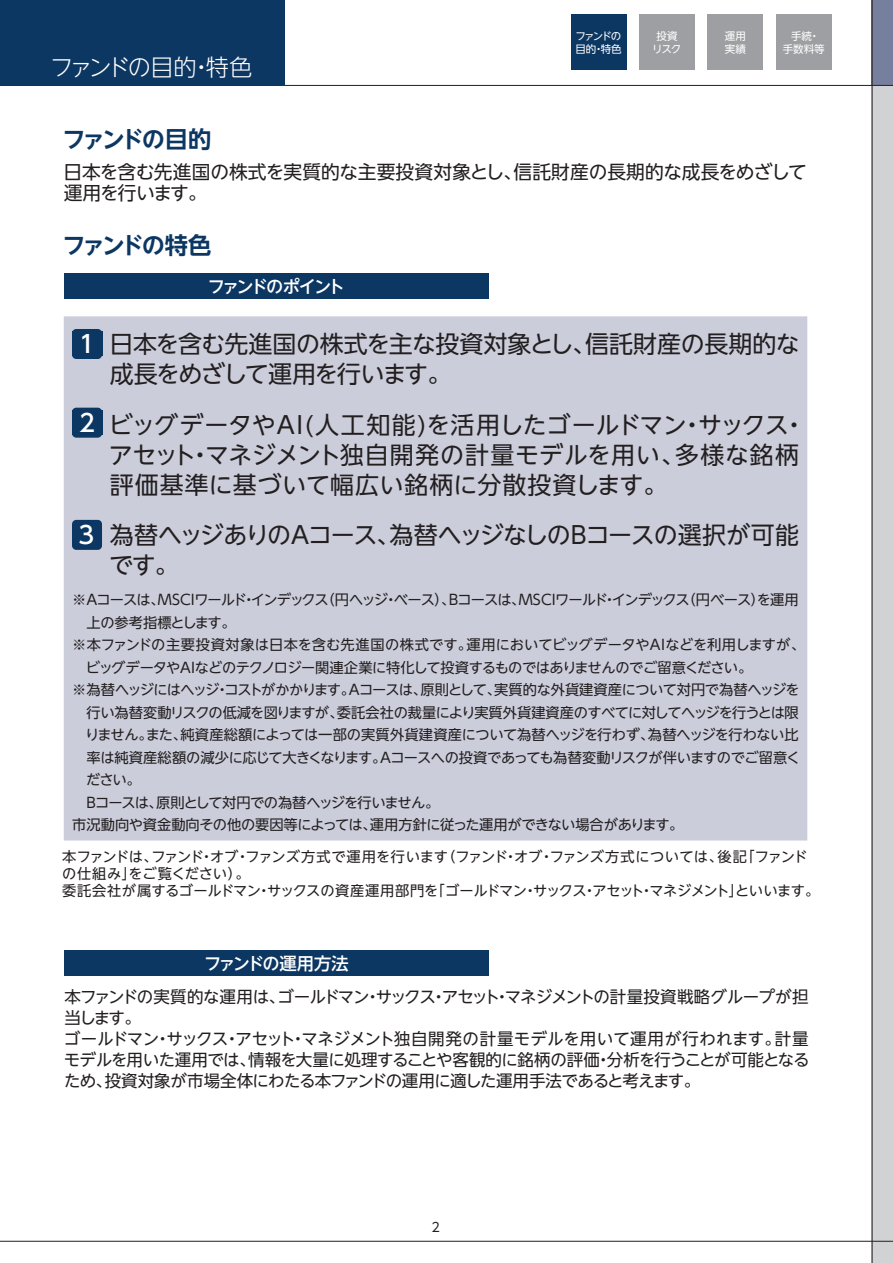
<style>
.page{position:relative;width:893px;height:1263px;background:#fff}
.page>*{position:absolute;margin:0;border:0;box-sizing:border-box;transform-origin:0 0}
.t1{font:24px/30px "UD Shin Go NT Pro";letter-spacing:-.01em;color:#231f20}
.t2{font:24px/30px "UD Shin Go NT Pro";letter-spacing:-.03em;color:#231f20}
.t3{font:24px/30px "UD Shin Go NT Pro";letter-spacing:-.035em;color:#231f20}
.t4{font:700 23.25px "UD Shin Go NT Pro De";letter-spacing:-.13em;color:#0d3763}
.t5{font:300 23.25px "UD Shin Go NT Pro";letter-spacing:-.11em;color:#fff}
.t6{font:18.75px/21px "UD Shin Go NT Pro";letter-spacing:-.015em;color:#231f20}
.t7{font:500 17.25px "UD Shin Go NT Pro";letter-spacing:-.14em;color:#fff}
.t8{font:500 17.25px "UD Shin Go NT Pro";letter-spacing:-.06em;color:#fff}
.t9{font:16.5px/21px "UD Shin Go NT Pro";letter-spacing:-.035em;color:#231f20}
.t10{font:14.25px/17.2px "UD Shin Go NT Pro";letter-spacing:-.03em;color:#231f20}
.t11{font:14.25px "UD Shin Go NT Pro";letter-spacing:-.065em;color:#231f20}
.t12{font:14.25px "UD Shin Go NT Pro";letter-spacing:.005em;color:#231f20}
.t13{font:14.25px "UD Shin Go NT Pro";letter-spacing:-.06em;color:#231f20}
.t14{font:12.75px "UD Shin Go NT Pro";color:#231f20}
.t15{font:10.5px/12.6px "UD Shin Go NT Pro";color:#fff;text-align:center}
.t16{font:10.5px/12.6px "UD Shin Go NT Pro";letter-spacing:-.135em;color:#fff}
.s1{font-weight:500;color:#fff}
</style>
<div class="page">
<div style="left:872px;top:85px;width:21px;height:1178px;background:#d1d2d4"></div>
<div style="left:872px;top:0;width:21px;height:85px;background:#767f9e"></div>
<hr style="left:0;top:1241px;width:893px;height:1px;background:#231f20">
<hr style="left:0;top:85px;width:893px;height:1px;background:#231f20">
<hr style="left:872px;top:0;width:1px;height:1263px;background:#231f20">
<div style="left:64px;top:316px;width:743px;height:524px;background:#cbcddb"></div>
<div style="left:64px;top:274px;width:424px;height:25px;background:#0d3763"></div>
<div style="left:72px;top:329px;width:30px;height:30px;background:#0d3763;border-radius:4px"></div>
<div style="left:72px;top:408px;width:30px;height:30px;background:#0d3763;border-radius:4px"></div>
<div style="left:72px;top:520px;width:30px;height:30px;background:#0d3763;border-radius:4px"></div>
<div style="left:0;top:0;width:285px;height:85px;background:#0d3763"></div>
<div style="left:571px;top:15px;width:56px;height:55px;background:#0d3763"></div>
<div style="left:639px;top:15px;width:56px;height:55px;background:#9d9fa2"></div>
<div style="left:707px;top:15px;width:56px;height:55px;background:#9d9fa2"></div>
<div style="left:776px;top:15px;width:56px;height:55px;background:#9d9fa2"></div>
<div style="left:65px;top:951px;width:424px;height:25px;background:#0d3763"></div>
<h2 class="t5" style="left:50px;top:48px;width:204px">ファンドの目的・特色</h2>
<p class="t16" style="left:575px;top:30px;width:48px">ファンドの目的・特色</p>
<p class="t15" style="left:652px;top:30px;width:31px">投資リスク</p>
<p class="t15" style="left:725px;top:30px;width:22px;text-align:left">運用実績</p>
<p class="t15" style="left:783px;top:30px;width:43px">手続・<br>手数料等</p>
<h2 class="t4" style="left:62px;top:120px;width:150px">ファンドの目的</h2>
<h3 class="t6" style="left:63px;top:161px;width:745px">日本を含む先進国の株式を実質的な主要投資対象とし、信託財産の長期的な成長をめざして運用を行います。</h3>
<h2 class="t4" style="left:62px;top:226px;width:150px">ファンドの特色</h2>
<p class="t7" style="left:208px;top:272px;width:139px">ファンドのポイント</p>
<h1 class="t2" style="left:110px;top:328px;width:692px;text-indent:-31px"><span class="s1">1</span> 日本を含む先進国の株式を主な投資対象とし、信託財産の長期的な成長をめざして運用を行います。</h1>
<h1 class="t1" style="left:109px;top:409px;width:699px;text-indent:-30px"><span class="s1">2</span> ビッグデータやAI(人工知能)を活用したゴールドマン・サックス・アセット・マネジメント独自開発の計量モデルを用い、多様な銘柄評価基準に基づいて幅広い銘柄に分散投資します。</h1>
<h1 class="t3" style="left:109px;top:519px;width:691px;text-indent:-31px"><span class="s1">3</span> 為替ヘッジありのAコース、為替ヘッジなしのBコースの選択が可能です。</h1>
<p class="t11" style="left:72px;top:588px;width:728px">※Ａコースは、MSCIワールド・インデックス（円ヘッジ・ベース）、Ｂコースは、MSCIワールド・インデックス（円ベース）を運用</p>
<p class="t10" style="left:87px;top:613px;width:151px">上の参考指標とします。</p>
<p class="t12" style="left:72px;top:633px;width:735px">※本ファンドの主要投資対象は日本を含む先進国の株式です。運用においてビッグデータやAIなどを利用しますが、</p>
<p class="t10" style="left:86px;top:658px;width:668px">ビッグデータやAIなどのテクノロジー関連企業に特化して投資するものではありませんのでご留意ください。</p>
<p class="t10" style="left:72px;top:681px;width:729px">※為替ヘッジにはヘッジ・コストがかかります。Ａコースは、原則として、実質的な外貨建資産について対円で為替ヘッジを</p>
<p class="t10" style="left:87px;top:703px;width:714px">行い為替変動リスクの低減を図りますが、委託会社の裁量により実質外貨建資産のすべてに対してヘッジを行うとは限</p>
<p class="t10" style="left:85px;top:726px;width:715px">りません。また、純資産総額によっては一部の実質外貨建資産について為替ヘッジを行わず、為替ヘッジを行わない比</p>
<p class="t10" style="left:87px;top:748px;width:715px">率は純資産総額の減少に応じて大きくなります。Ａコースへの投資であっても為替変動リスクが伴いますのでご留意く</p>
<p class="t10" style="left:86px;top:771px;width:56px">ださい。</p>
<p class="t13" style="left:72px;top:791px;width:369px">　Bコースは、原則として対円での為替ヘッジを行いません。</p>
<p class="t10" style="left:72px;top:816px;width:613px">市況動向や資金動向その他の要因等によっては、運用方針に従った運用ができない場合があります。</p>
<p class="t10" style="left:62px;top:847px;width:759px">本ファンドは、ファンド・オブ・ファンズ方式で運用を行います（ファンド・オブ・ファンズ方式については、後記「ファンドの仕組み」をご覧ください）。<br>委託会社が属するゴールドマン・サックスの資産運用部門を「ゴールドマン・サックス・アセット・マネジメント」といいます。</p>
<p class="t8" style="left:204px;top:949px;width:146px">ファンドの運用方法</p>
<p class="t9" style="left:64px;top:985px;width:747px">本ファンドの実質的な運用は、ゴールドマン・サックス・アセット・マネジメントの計量投資戦略グループが担当します。<br>ゴールドマン・サックス・アセット・マネジメント独自開発の計量モデルを用いて運用が行われます。計量モデルを用いた運用では、情報を大量に処理することや客観的に銘柄の評価・分析を行うことが可能となるため、投資対象が市場全体にわたる本ファンドの運用に適した運用手法であると考えます。</p>
<p class="t14" style="left:432px;top:1216px;width:10px">2</p>
</div>
